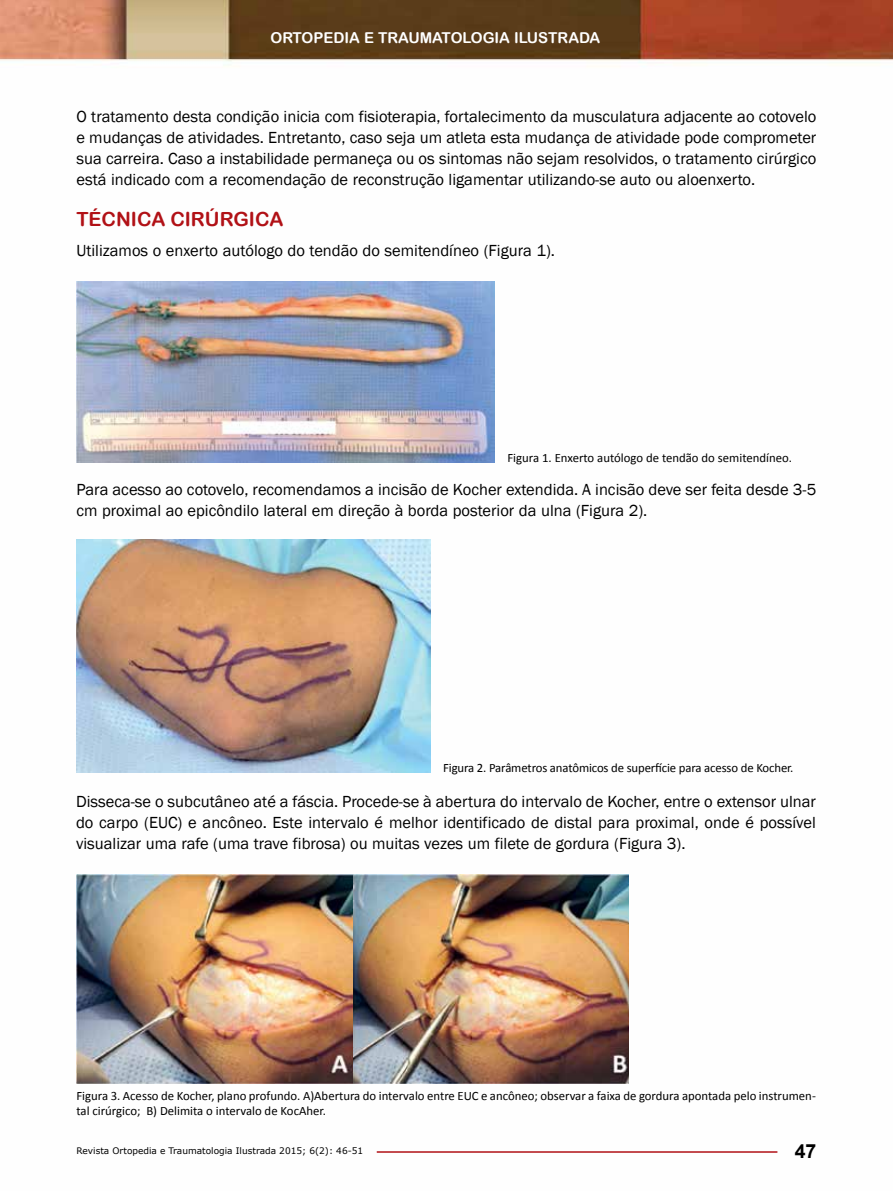
<style>
.page{position:relative;width:893px;height:1191px;background:#fff}
.page>*{position:absolute;margin:0;border:0;box-sizing:border-box;transform-origin:0 0}
.t1{font:19.5px "Arial Rounded MT Bold";color:#b11116}
.t2{font:700 19.5px "Arial";color:#000}
.t3{font:16.5px/21px "Franklin Gothic";color:#000;text-align:justify}
.t4{font:15px "Arial Rounded MT Bold";letter-spacing:-.005em;color:#fff}
.t5{font:12.75px/15.3px "Calibri";color:#000}
.t6{font:9px "Verdana";color:#000}
</style>
<div class="page">
<img style="left:0;top:0;width:893px;height:1153px">
<hr style="left:377px;top:1151px;width:400px;height:1px;background:#b11116">
<img style="left:76px;top:281px;width:419px;height:181px">
<img style="left:76px;top:539px;width:354px;height:233px">
<img style="left:77px;top:874px;width:552px;height:209px">
<p class="t4" style="left:271px;top:29px;width:331px">ORTOPEDIA E TRAUMATOLOGIA ILUSTRADA</p>
<p class="t3" style="left:76px;top:106px;width:741px">O tratamento desta condição inicia com fisioterapia, fortalecimento da musculatura adjacente ao cotovelo e mudanças de atividades. Entretanto, caso seja um atleta esta mudança de atividade pode comprometer sua carreira. Caso a instabilidade permaneça ou os sintomas não sejam resolvidos, o tratamento cirúrgico está indicado com a recomendação de reconstrução ligamentar utilizando-se auto ou aloenxerto.</p>
<p class="t1" style="left:76px;top:208px;width:209px">TÉCNICA CIRÚRGICA</p>
<p class="t3" style="left:76px;top:240px;width:480px">Utilizamos o enxerto autólogo do tendão do semitendíneo (Figura 1).</p>
<p class="t5" style="left:507px;top:450px;width:286px">Figura 1. Enxerto autólogo de tendão do semitendíneo.</p>
<p class="t3" style="left:76px;top:479px;width:741px">Para acesso ao cotovelo, recomendamos a incisão de Kocher extendida. A incisão deve ser feita desde 3-5 cm proximal ao epicôndilo lateral em direção à borda posterior da ulna (Figura 2).</p>
<p class="t5" style="left:443px;top:760px;width:352px">Figura 2. Parâmetros anatômicos de superfície para acesso de Kocher.</p>
<p class="t3" style="left:76px;top:791px;width:741px">Disseca-se o subcutâneo até a fáscia. Procede-se à abertura do intervalo de Kocher, entre o extensor ulnar do carpo (EUC) e ancôneo. Este intervalo é melhor identificado de distal para proximal, onde é possível visualizar uma rafe (uma trave fibrosa) ou muitas vezes um filete de gordura (Figura 3).</p>
<p class="t5" style="left:76px;top:1087px;width:741px">Figura 3. Acesso de Kocher, plano profundo. A)Abertura do intervalo entre EUC e ancôneo; observar a faixa de gordura apontada pelo instrumen&shy;tal cirúrgico; B) Delimita o intervalo de KocAher.</p>
<p class="t6" style="left:77px;top:1144px;width:288px">Revista Ortopedia e Traumatologia Ilustrada 2015; 6(2): 46-51</p>
<p class="t2" style="left:795px;top:1137px;width:23px">47</p>
</div>
